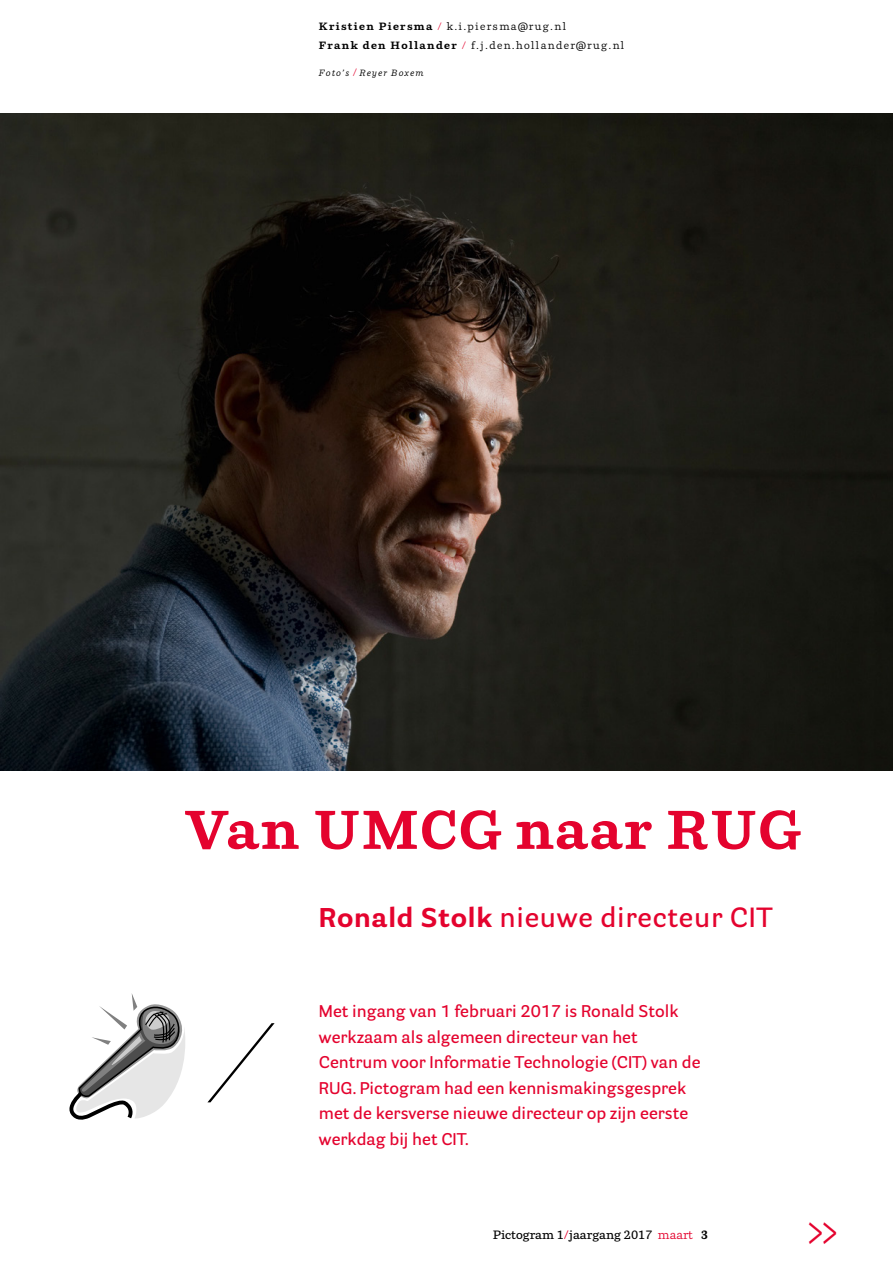
<style>
.page{position:relative;width:893px;height:1263px;background:#fff}
.page>*{position:absolute;margin:0;border:0;box-sizing:border-box;transform-origin:0 0}
.t1{font:700 54px "Parry";letter-spacing:.025em;color:#e4032e}
.t2{font:45px "Parry";color:#e4032e;scale:.7 1}
.t3{font:600 27px "Parry Grotesque";letter-spacing:.025em;color:#e4032e}
.t4{font:600 16.5px/25.5px "Parry Grotesque";color:#e4032e}
.t5{font:600 12px "Parry";color:#000}
.t6{font:10.5px/19.5px "Parry";letter-spacing:.125em;color:#000}
.t7{font:italic 9px "Parry";letter-spacing:.125em;color:#000}
.s1{font-weight:700}
.s2{color:#e4032e}
.s3{font-style:normal;font-size:10.5px;color:#e4032e}
.s4{font-weight:400;color:#e4032e}
</style>
<div class="page">
<img style="left:0;top:113px;width:893px;height:658px">
<svg style="left:207px;top:1023px;width:68px;height:80px"></svg>
<svg style="left:69px;top:993px;width:116px;height:127px"></svg>
<p class="t6" style="left:319px;top:16px;width:307px"><span class="s1">Kristien Piersma</span> <span class="s2">/</span> k.i.piersma@rug.nl<br><span class="s1">Frank den Hollander</span> <span class="s2">/</span> f.j.den.hollander@rug.nl</p>
<p class="t7" style="left:319px;top:68px;width:106px">Foto’s <span class="s3">/</span> Reyer Boxem</p>
<h1 class="t1" style="left:185px;top:795px;width:617px">Van UMCG naar RUG</h1>
<h3 class="t3" style="left:319px;top:900px;width:455px"><span class="s1">Ronald Stolk</span> nieuwe directeur CIT</h3>
<p class="t4" style="left:319px;top:998px;width:383px">Met ingang van 1 februari 2017 is Ronald Stolk werkzaam als algemeen directeur van het Centrum voor Informatie Technologie (CIT) van de RUG. Pictogram had een kennismakingsgesprek met de kersverse nieuwe directeur op zijn eerste werkdag bij het CIT.</p>
<p class="t5" style="left:493px;top:1227px;width:217px">Pictogram 1<span class="s2">/</span>jaargang 2017 <span class="s4">maart</span> <span class="s1">3</span></p>
<h2 class="t2" style="left:806px;top:1205px;width:49px">&gt;&gt;</h2>
</div>
